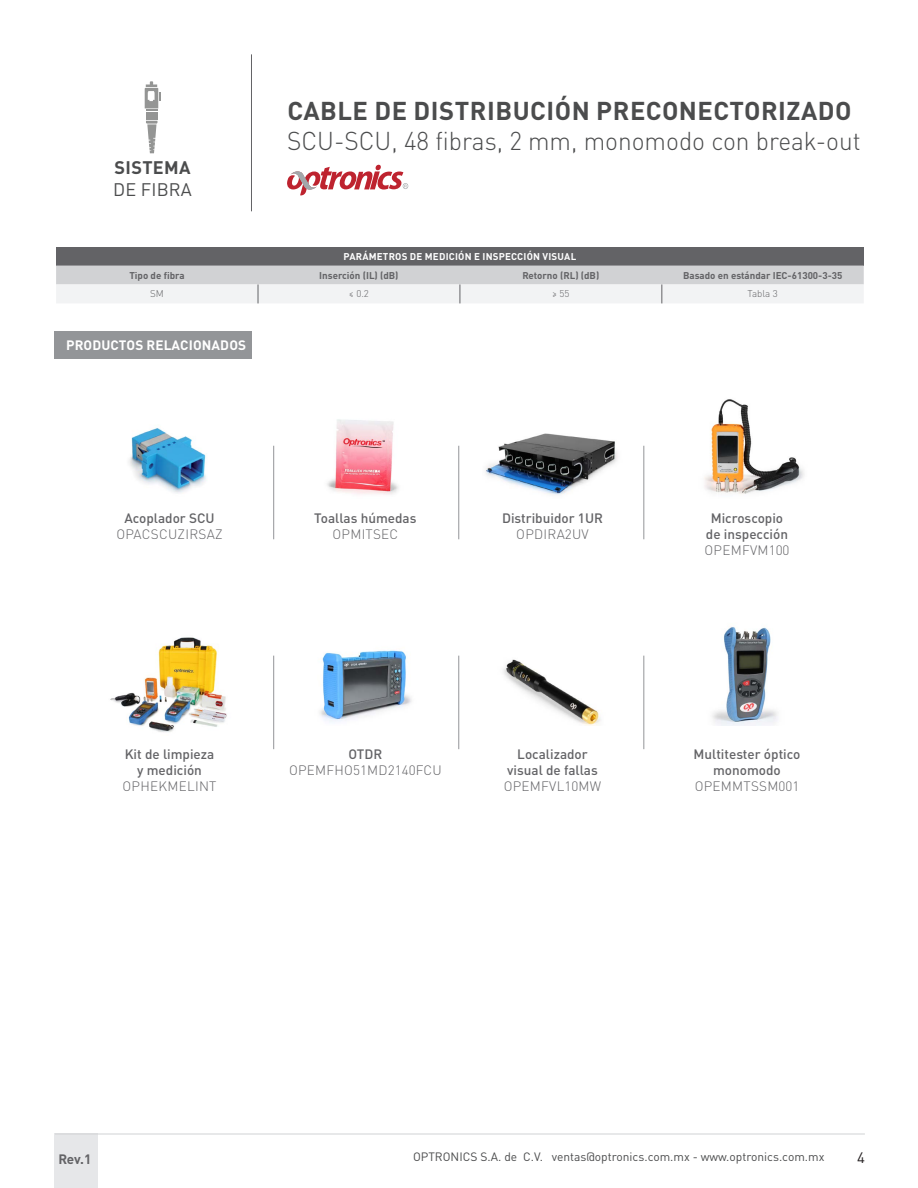
<style>
.page{position:relative;width:918px;height:1188px;background:#fff}
.page>*{position:absolute;margin:0;border:0;box-sizing:border-box;transform-origin:0 0}
.t1{font:300 25.5px "DIN Pro";color:#4b4c4d;scale:.96 1}
.t2{font:700 25.5px "DIN Pro";letter-spacing:.02em;color:#4b4c4d}
.t3{font:700 18px "DIN Pro";letter-spacing:.02em;color:#4b4c4d}
.t4{font:18px "DIN Pro";letter-spacing:.01em;color:#4b4c4d}
.t5{font:15px "DIN Pro";color:#231f20}
.t6{font:500 13.5px/16.2px "DIN Pro";color:#636366;text-align:center}
.t7{font:300 13.5px "DIN Pro";letter-spacing:.02em;color:#636366}
.t8{font:700 13.5px "DIN Pro";letter-spacing:.01em;color:#fff}
.t9{font:700 13.5px "DIN Pro";color:#636366}
.t10{font:12px "DIN Pro";color:#4b4c4d}
.t11{font:700 9.75px "DIN Pro";color:#636366}
.t12{font:700 9.75px "DIN Pro";letter-spacing:.02em;color:#fff}
.t13{font:300 9.75px "DIN Pro";color:#636366}
</style>
<div class="page">
<div style="left:54px;top:1134px;width:44px;height:54px;background:#e6e7e9"></div>
<hr style="left:55px;top:1134px;width:810px;height:1px;background:#d1d2d4">
<hr style="left:251px;top:54px;width:1px;height:157px;background:#636366">
<svg style="left:287px;top:165px;width:121px;height:30px"></svg>
<svg style="left:145px;top:81px;width:15px;height:72px"></svg>
<div style="left:54px;top:331px;width:198px;height:28px;background:#939598"></div>
<hr style="left:273px;top:446px;width:1px;height:93px;background:#939598">
<hr style="left:273px;top:656px;width:1px;height:93px;background:#939598">
<hr style="left:459px;top:446px;width:1px;height:93px;background:#939598">
<hr style="left:459px;top:656px;width:1px;height:93px;background:#939598">
<hr style="left:644px;top:446px;width:1px;height:93px;background:#939598">
<hr style="left:644px;top:656px;width:1px;height:93px;background:#939598">
<img style="left:485px;top:433px;width:133px;height:62px">
<img style="left:503px;top:659px;width:98px;height:67px">
<img style="left:129px;top:428px;width:78px;height:66px">
<img style="left:110px;top:637px;width:117px;height:95px">
<img style="left:704px;top:399px;width:100px;height:95px">
<img style="left:712px;top:627px;width:65px;height:99px">
<img style="left:327px;top:419px;width:72px;height:76px">
<img style="left:320px;top:650px;width:92px;height:72px">
<div style="left:56px;top:247px;width:808px;height:19px;background:#636366"></div>
<svg style="left:56px;top:266px;width:808px;height:37px"></svg>
<h2 class="t3" style="left:114px;top:153px;width:78px">SISTEMA</h2>
<h2 class="t4" style="left:113px;top:177px;width:80px">DE FIBRA</h2>
<h1 class="t2" style="left:287px;top:89px;width:566px">CABLE DE DISTRIBUCIÓN PRECONECTORIZADO</h1>
<h1 class="t1" style="left:287px;top:121px;width:599px">SCU-SCU, 48 fibras, 2 mm, monomodo con break-out</h1>
<p class="t12" style="left:344px;top:248px;width:234px">PARÁMETROS DE MEDICIÓN E INSPECCIÓN VISUAL</p>
<p class="t11" style="left:129px;top:267px;width:57px">Tipo de fibra</p>
<p class="t11" style="left:319px;top:267px;width:81px">Inserción (IL) (dB)</p>
<p class="t11" style="left:522px;top:267px;width:78px">Retorno (RL) (dB)</p>
<p class="t11" style="left:683px;top:267px;width:161px">Basado en estándar IEC-61300-3-35</p>
<p class="t13" style="left:150px;top:286px;width:15px">SM</p>
<p class="t13" style="left:349px;top:286px;width:22px">≤ 0.2</p>
<p class="t13" style="left:552px;top:286px;width:19px">≥ 55</p>
<p class="t13" style="left:748px;top:286px;width:32px">Tabla 3</p>
<p class="t8" style="left:66px;top:334px;width:182px">PRODUCTOS RELACIONADOS</p>
<p class="t6" style="left:124px;top:509px;width:92px">Acoplador SCU</p>
<p class="t7" style="left:116px;top:524px;width:108px">OPACSCUZIRSAZ</p>
<p class="t6" style="left:314px;top:509px;width:104px">Toallas húmedas</p>
<p class="t7" style="left:333px;top:524px;width:67px">OPMITSEC</p>
<p class="t6" style="left:502px;top:509px;width:102px">Distribuidor 1UR</p>
<p class="t7" style="left:516px;top:524px;width:74px">OPDIRA2UV</p>
<p class="t6" style="left:125px;top:744px;width:91px">Kit de limpieza y medición</p>
<p class="t7" style="left:123px;top:776px;width:96px">OPHEKMELINT</p>
<p class="t6" style="left:349px;top:744px;width:35px">OTDR</p>
<p class="t7" style="left:289px;top:760px;width:154px">OPEMFHO51MD2140FCU</p>
<p class="t6" style="left:507px;top:744px;width:92px">Localizador visual de fallas</p>
<p class="t7" style="left:504px;top:776px;width:99px">OPEMFVL10MW</p>
<p class="t6" style="left:706px;top:509px;width:84px">Microscopio de inspección</p>
<p class="t7" style="left:705px;top:540px;width:87px">OPEMFVM100</p>
<p class="t6" style="left:694px;top:744px;width:108px">Multitester óptico monomodo</p>
<p class="t7" style="left:695px;top:776px;width:106px">OPEMMTSSM001</p>
<p class="t9" style="left:58px;top:1148px;width:34px">Rev.1</p>
<p class="t10" style="left:413px;top:1149px;width:413px">OPTRONICS S.A. de C.V. ventas@optronics.com.mx - www.optronics.com.mx</p>
<p class="t5" style="left:857px;top:1148px;width:9px">4</p>
</div>
